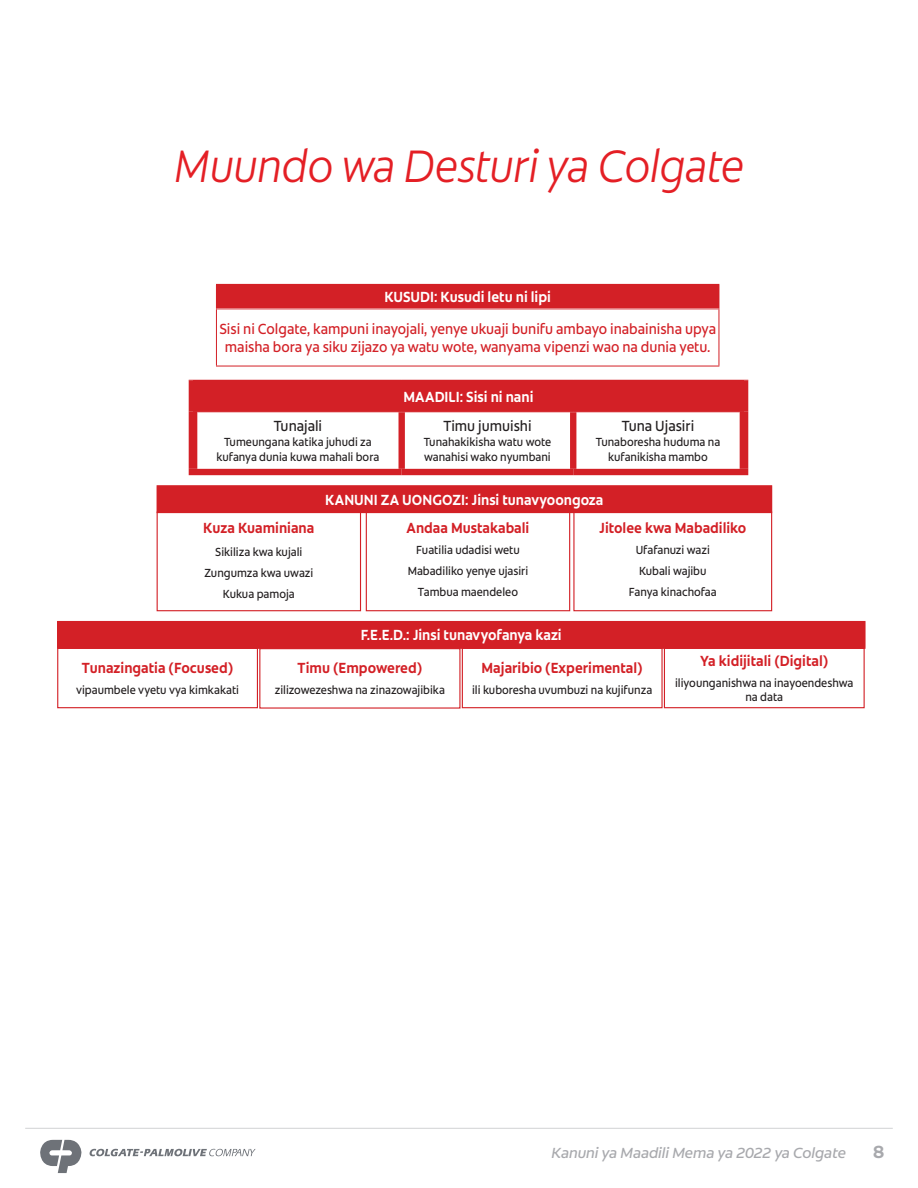
<style>
.page{position:relative;width:918px;height:1188px;background:#fff}
.page>*{position:absolute;margin:0;border:0;box-sizing:border-box;transform-origin:0 0}
.t1{font:italic 300 46.5px "Colgate Ready";color:#e41f25;scale:.9 1}
.t2{font:700 18px "Colgate Ready";color:#a8a9ad}
.t3{font:15px/18px "Colgate Ready";color:#d32026;text-align:center;scale:.9 1}
.t4{font:700 15px "Colgate Ready";color:#d32026;scale:.9 1}
.t5{font:700 15px "Colgate Ready";color:#fff;scale:.9 1}
.t6{font:italic 15px "Colgate Ready";color:#a8a9ad}
.t7{font:15px "Colgate Ready";color:#231f20;scale:.9 1}
.t8{font:12px/15px "Colgate Ready";color:#231f20;text-align:center;scale:.9 1}
</style>
<div class="page">
<hr style="left:25px;top:1128px;width:868px;height:1px;background:#d1d2d4">
<svg style="left:40px;top:1140px;width:42px;height:33px"></svg>
<svg style="left:89px;top:1149px;width:167px;height:7px"></svg>
<div style="left:216px;top:284px;width:503px;height:25px;background:#d32026"></div>
<svg style="left:719px;top:285px;width:1px;height:23px"></svg>
<hr style="left:216px;top:309px;width:1px;height:57px;background:#d32026">
<hr style="left:719px;top:309px;width:1px;height:57px;background:#d32026">
<hr style="left:216px;top:366px;width:503px;height:1px;background:#d32026">
<div style="left:193px;top:380px;width:551px;height:32px;background:#d32026"></div>
<svg style="left:197px;top:412px;width:543px;height:57px"></svg>
<hr style="left:189px;top:380px;width:213px;height:1px;background:#d32026">
<hr style="left:573px;top:380px;width:175px;height:1px;background:#d32026">
<div style="left:189px;top:381px;width:8px;height:31px;background:#d32026"></div>
<div style="left:740px;top:381px;width:8px;height:31px;background:#d32026"></div>
<div style="left:189px;top:412px;width:8px;height:57px;background:#d32026"></div>
<div style="left:740px;top:412px;width:8px;height:57px;background:#d32026"></div>
<div style="left:399px;top:412px;width:6px;height:57px;background:#d32026"></div>
<div style="left:570px;top:412px;width:6px;height:57px;background:#d32026"></div>
<div style="left:189px;top:469px;width:213px;height:6px;background:#d32026"></div>
<div style="left:402px;top:469px;width:171px;height:6px;background:#d32026"></div>
<div style="left:573px;top:469px;width:175px;height:6px;background:#d32026"></div>
<div style="left:157px;top:486px;width:615px;height:27px;background:#d32026"></div>
<hr style="left:157px;top:485px;width:615px;height:1px;background:#d32026">
<div style="left:157px;top:512px;width:204px;height:99px;border:1px solid #d32026"></div>
<div style="left:366px;top:512px;width:204px;height:99px;border:1px solid #d32026"></div>
<div style="left:573px;top:512px;width:199px;height:99px;border:1px solid #d32026"></div>
<div style="left:58px;top:621px;width:807px;height:27px;background:#d32026"></div>
<hr style="left:57px;top:621px;width:808px;height:1px;background:#d32026">
<svg style="left:57px;top:622px;width:1px;height:26px"></svg>
<svg style="left:865px;top:622px;width:1px;height:26px"></svg>
<hr style="left:57px;top:648px;width:808px;height:1px;background:#d32026">
<div style="left:57px;top:648px;width:201px;height:60px;border:1px solid #d32026"></div>
<div style="left:259px;top:648px;width:201px;height:61px;border:1px solid #d32026"></div>
<div style="left:462px;top:648px;width:201px;height:60px;border:1px solid #d32026"></div>
<div style="left:664px;top:648px;width:201px;height:60px;border:1px solid #d32026"></div>
<p class="t1" style="left:174px;top:136px;width:634px">Muundo wa Desturi ya Colgate</p>
<p class="t5" style="left:384px;top:285px;width:187px">KUSUDI: Kusudi letu ni lipi</p>
<p class="t3" style="left:219px;top:319px;width:553px">Sisi ni Colgate, kampuni inayojali, yenye ukuaji bunifu ambayo inabainisha upya maisha bora ya siku zijazo ya watu wote, wanyama vipenzi wao na dunia yetu.</p>
<p class="t5" style="left:404px;top:384px;width:146px">MAADILI: Sisi ni nani</p>
<p class="t7" style="left:274px;top:414px;width:55px">Tunajali</p>
<p class="t8" style="left:217px;top:434px;width:182px">Tumeungana katika juhudi za kufanya dunia kuwa mahali bora</p>
<p class="t7" style="left:622px;top:414px;width:82px">Tuna Ujasiri</p>
<p class="t8" style="left:596px;top:434px;width:140px">Tunaboresha huduma na kufanikisha mambo</p>
<p class="t5" style="left:325px;top:488px;width:311px">KANUNI ZA UONGOZI: Jinsi tunavyoongoza</p>
<p class="t7" style="left:443px;top:414px;width:100px">Timu jumuishi</p>
<p class="t8" style="left:424px;top:434px;width:143px;text-align:left">Tunahakikisha watu wote wanahisi wako nyumbani</p>
<p class="t4" style="left:203px;top:516px;width:125px">Kuza Kuaminiana</p>
<p class="t8" style="left:215px;top:544px;width:98px">Sikiliza kwa kujali</p>
<p class="t8" style="left:204px;top:565px;width:123px">Zungumza kwa uwazi</p>
<p class="t8" style="left:223px;top:586px;width:81px">Kukua pamoja</p>
<p class="t4" style="left:407px;top:516px;width:138px">Andaa Mustakabali</p>
<p class="t8" style="left:416px;top:541px;width:117px">Fuatilia udadisi wetu</p>
<p class="t8" style="left:408px;top:563px;width:136px">Mabadiliko yenye ujasiri</p>
<p class="t8" style="left:418px;top:584px;width:113px">Tambua maendeleo</p>
<p class="t5" style="left:361px;top:623px;width:225px">F.E.E.D.: Jinsi tunavyofanya kazi</p>
<p class="t4" style="left:599px;top:516px;width:165px">Jitolee kwa Mabadiliko</p>
<p class="t8" style="left:636px;top:541px;width:84px">Ufafanuzi wazi</p>
<p class="t8" style="left:639px;top:563px;width:77px">Kubali wajibu</p>
<p class="t8" style="left:629px;top:584px;width:99px">Fanya kinachofaa</p>
<p class="t4" style="left:82px;top:656px;width:170px">Tunazingatia (Focused)</p>
<p class="t8" style="left:76px;top:682px;width:183px">vipaumbele vyetu vya kimkakati</p>
<p class="t4" style="left:298px;top:656px;width:140px">Timu (Empowered)</p>
<p class="t8" style="left:275px;top:682px;width:190px">zilizowezeshwa na zinazowajibika</p>
<p class="t4" style="left:482px;top:656px;width:181px">Majaribio (Experimental)</p>
<p class="t8" style="left:472px;top:682px;width:202px">ili kuboresha uvumbuzi na kujifunza</p>
<p class="t4" style="left:700px;top:649px;width:144px">Ya kidijitali (Digital)</p>
<p class="t8" style="left:675px;top:675px;width:200px;line-height:14.4px">iliyounganishwa na inayoendeshwa na data</p>
<p class="t6" style="left:551px;top:1143px;width:296px">Kanuni ya Maadili Mema ya 2022 ya Colgate</p>
<h2 class="t2" style="left:873px;top:1138px;width:13px">8</h2>
</div>
